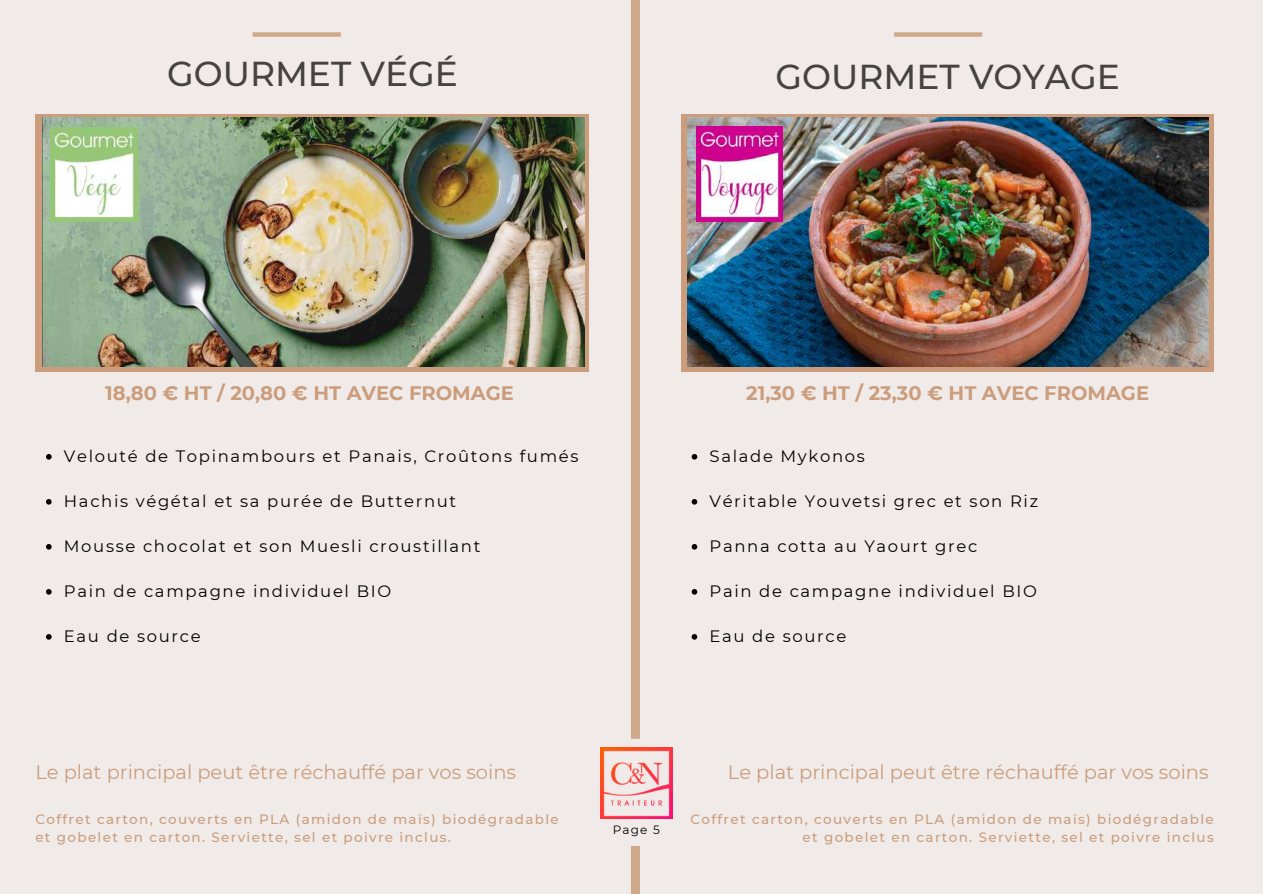
<style>
.page{position:relative;width:1263px;height:894px;background:#fff}
.page>*{position:absolute;margin:0;border:0;box-sizing:border-box;transform-origin:0 0}
.t1{font:500 34.5px "Montserrat";color:#45433f}
.t2{font:19.5px "Montserrat";color:#cb9d7c}
.t3{font:700 19.5px "Montserrat";color:#cb9d7c}
.t4{font:16.5px "Montserrat";letter-spacing:.1em;color:#000}
.t5{font:500 13.5px/18px "Montserrat";letter-spacing:.1em;color:#cb9d7c;text-align:right}
.t6{font:12px "Montserrat";color:#000}
</style>
<div class="page">
<div style="left:0;top:0;width:1263px;height:893px;background:#f0ebe9"></div>
<div style="left:253px;top:32px;width:88px;height:5px;background:#d0a88a"></div>
<div style="left:894px;top:32px;width:88px;height:5px;background:#d0a88a"></div>
<svg style="left:35px;top:114px;width:554px;height:257px;background:#bd9979"></svg>
<img style="left:681px;top:114px;width:533px;height:257px">
<img style="left:42px;top:118px;width:542px;height:248px">
<img style="left:687px;top:118px;width:521px;height:248px">
<div style="left:631px;top:0;width:9px;height:738px;background:#d0a88a"></div>
<img style="left:600px;top:747px;width:72px;height:71px">
<div style="left:631px;top:845px;width:9px;height:48px;background:#d0a88a"></div>
<img style="left:51px;top:127px;width:87px;height:95px">
<img style="left:696px;top:127px;width:87px;height:94px">
<svg style="left:46px;top:454px;width:6px;height:5px"></svg>
<svg style="left:46px;top:499px;width:6px;height:5px"></svg>
<svg style="left:46px;top:544px;width:6px;height:5px"></svg>
<svg style="left:46px;top:589px;width:6px;height:5px"></svg>
<svg style="left:46px;top:634px;width:6px;height:5px"></svg>
<svg style="left:692px;top:454px;width:5px;height:5px"></svg>
<svg style="left:692px;top:499px;width:5px;height:5px"></svg>
<svg style="left:692px;top:544px;width:5px;height:5px"></svg>
<svg style="left:692px;top:589px;width:5px;height:5px"></svg>
<svg style="left:692px;top:634px;width:5px;height:5px"></svg>
<h1 class="t1" style="left:167px;top:52px;width:292px">GOURMET VÉGÉ</h1>
<p class="t3" style="left:105px;top:381px;width:410px">18,80 € HT / 20,80 € HT AVEC FROMAGE</p>
<p class="t4" style="left:64px;top:445px;width:516px">Velouté de Topinambours et Panais, Croûtons fumés</p>
<p class="t4" style="left:64px;top:490px;width:394px">Hachis végétal et sa purée de Butternut</p>
<p class="t4" style="left:64px;top:535px;width:418px">Mousse chocolat et son Muesli croustillant</p>
<p class="t4" style="left:64px;top:580px;width:329px">Pain de campagne individuel BIO</p>
<p class="t4" style="left:64px;top:625px;width:138px">Eau de source</p>
<h1 class="t1" style="left:776px;top:56px;width:346px">GOURMET VOYAGE</h1>
<p class="t3" style="left:746px;top:381px;width:404px">21,30 € HT / 23,30 € HT AVEC FROMAGE</p>
<p class="t4" style="left:710px;top:445px;width:157px">Salade Mykonos</p>
<p class="t4" style="left:710px;top:490px;width:330px">Véritable Youvetsi grec et son Riz</p>
<p class="t4" style="left:710px;top:535px;width:269px">Panna cotta au Yaourt grec</p>
<p class="t4" style="left:710px;top:580px;width:329px">Pain de campagne individuel BIO</p>
<p class="t4" style="left:710px;top:625px;width:138px">Eau de source</p>
<p class="t2" style="left:35px;top:759px;width:482px">Le plat principal peut être réchauffé par vos soins</p>
<p class="t2" style="left:728px;top:759px;width:482px">Le plat principal peut être réchauffé par vos soins</p>
<p class="t5" style="left:35px;top:809px;width:525px;text-align:left">Coffret carton, couverts en PLA (amidon de maïs) biodégradable et gobelet en carton. Serviette, sel et poivre inclus.</p>
<p class="t6" style="left:613px;top:821px;width:49px">Page 5</p>
<p class="t5" style="left:690px;top:809px;width:525px">Coffret carton, couverts en PLA (amidon de maïs) biodégradable et gobelet en carton. Serviette, sel et poivre inclus</p>
</div>
